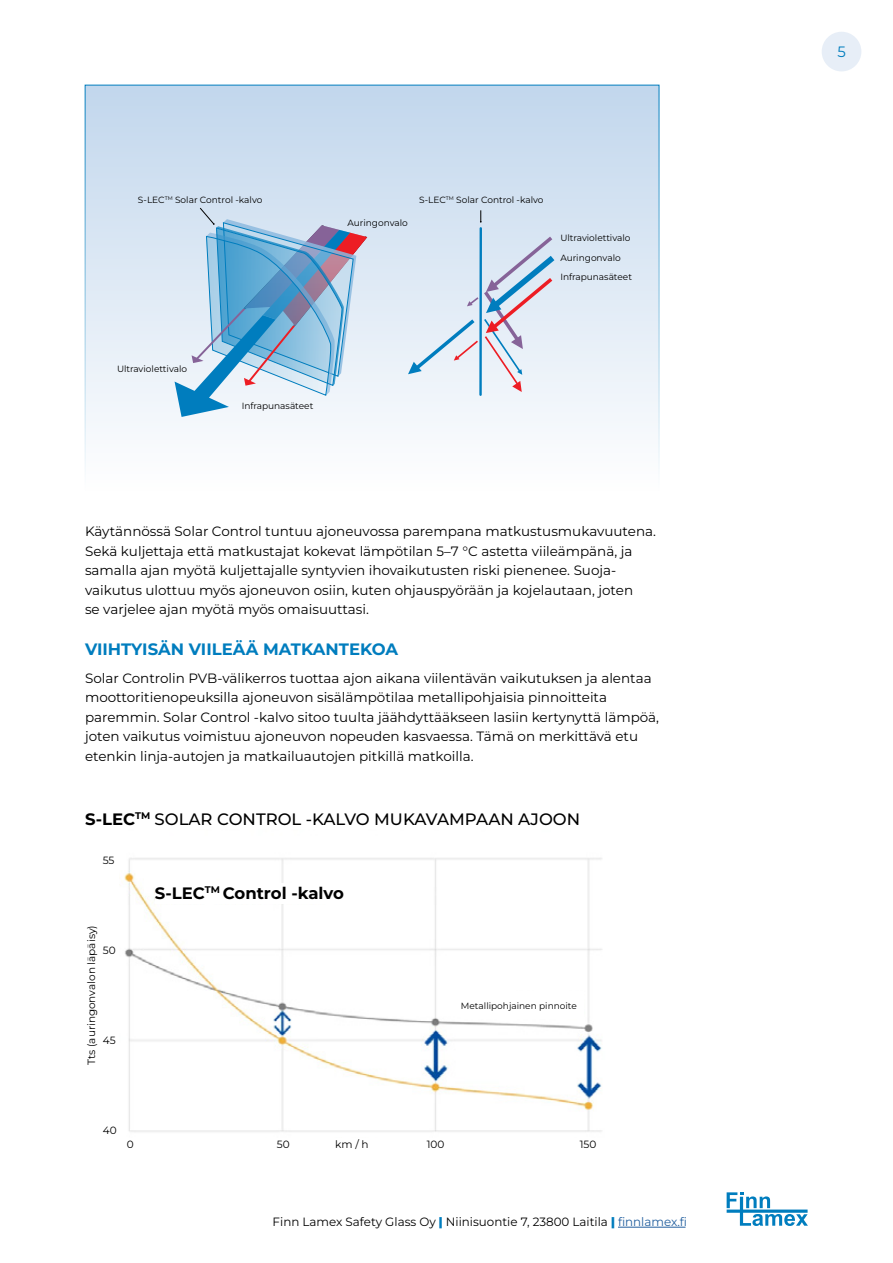
<style>
.page{position:relative;width:893px;height:1263px;background:#fff}
.page>*{position:absolute;margin:0;border:0;box-sizing:border-box;transform-origin:0 0}
.t1{font:500 16.5px "Montserrat";color:#000}
.t2{font:700 16.5px "Montserrat";color:#007dbe}
.t3{font:700 16.5px "Montserrat";color:#000}
.t4{font:15px "Montserrat";color:#007dbe}
.t5{font:13.5px/19.5px "Montserrat";color:#000}
.t6{font:12px "Montserrat";color:#000}
.t7{font:10.5px "Montserrat";color:#000}
.t8{font:9px/19.5px "Montserrat";color:#000}
.s1{font-weight:700}
.s2{font-weight:900;color:#007dbe}
.s3{color:#215e9e}
</style>
<div class="page">
<hr style="left:618px;top:1227px;width:67px;height:1px;background:#215e9e">
<svg style="left:727px;top:1192px;width:81px;height:34px"></svg>
<div style="left:822px;top:32px;width:39px;height:39px;background:#e7eef7;border-radius:50%"></div>
<img style="left:124px;top:858px;width:478px;height:274px">
<div style="left:85px;top:85px;width:574px;height:406px;background:linear-gradient(to bottom,#c1d6ed,#fefefe)"></div>
<hr style="left:479px;top:228px;width:3px;height:167px;background:#007dbe">
<svg style="left:408px;top:233px;width:153px;height:159px"></svg>
<svg style="left:480px;top:210px;width:2px;height:13px"></svg>
<svg style="left:175px;top:207px;width:197px;height:210px"></svg>
<div style="left:155px;top:883px;width:240px;height:20px;background:#fff"></div>
<div style="left:461px;top:991px;width:122px;height:28px;background:#fff"></div>
<p class="t8" style="left:138px;top:190px;width:126px">S-LEC<sup>TM</sup> Solar Control -kalvo</p>
<p class="t8" style="left:419px;top:190px;width:126px">S-LEC<sup>TM</sup> Solar Control -kalvo</p>
<p class="t8" style="left:347px;top:213px;width:62px">Auringonvalo</p>
<p class="t8" style="left:560px;top:228px;width:73px">Ultraviolettivalo<br>Auringonvalo<br>Infrapunasäteet</p>
<p class="t8" style="left:117px;top:359px;width:72px">Ultraviolettivalo</p>
<p class="t8" style="left:242px;top:395px;width:73px">Infrapunasäteet</p>
<p class="t5" style="left:85px;top:521px;width:572px">Käytännössä Solar Control tuntuu ajoneuvossa parempana matkustusmukavuutena.<br>Sekä kuljettaja että matkustajat kokevat lämpötilan 5–7 °C astetta viileämpänä, ja samalla ajan myötä kuljettajalle syntyvien ihovaikutusten riski pienenee. Suoja&shy;vaikutus ulottuu myös ajoneuvon osiin, kuten ohjauspyörään ja kojelautaan, joten<br>se varjelee ajan myötä myös omaisuuttasi.</p>
<p class="t2" style="left:85px;top:638px;width:315px">VIIHTYISÄN VIILEÄÄ MATKANTEKOA</p>
<p class="t5" style="left:85px;top:668px;width:576px">Solar Controlin PVB-välikerros tuottaa ajon aikana viilentävän vaikutuksen ja alentaa moottoritienopeuksilla ajoneuvon sisälämpötilaa metallipohjaisia pinnoitteita paremmin. Solar Control -kalvo sitoo tuulta jäähdyttääkseen lasiin kertynyttä lämpöä, joten vaikutus voimistuu ajoneuvon nopeuden kasvaessa. Tämä on merkittävä etu etenkin linja-autojen ja matkailuautojen pitkillä matkoilla.</p>
<p class="t1" style="left:85px;top:808px;width:497px"><span class="s1">S-LEC</span><sup>TM</sup> SOLAR CONTROL -KALVO MUKAVAMPAAN AJOON</p>
<p class="t7" style="left:103px;top:853px;width:13px">55</p>
<p class="t7" style="left:84px;top:1065px;width:141px;rotate:-90deg">Tts (auringonvalon läpäisy)</p>
<p class="t7" style="left:103px;top:943px;width:14px">50</p>
<p class="t7" style="left:103px;top:1033px;width:14px">45</p>
<p class="t3" style="left:155px;top:882px;width:191px">S-LEC<sup>TM</sup> Control -kalvo</p>
<p class="t8" style="left:461px;top:996px;width:117px">Metallipohjainen pinnoite</p>
<p class="t7" style="left:103px;top:1123px;width:15px">40</p>
<p class="t7" style="left:127px;top:1138px;width:8px">0</p>
<p class="t7" style="left:277px;top:1138px;width:14px">50</p>
<p class="t7" style="left:335px;top:1138px;width:35px">km / h</p>
<p class="t7" style="left:427px;top:1138px;width:19px">100</p>
<p class="t7" style="left:580px;top:1138px;width:18px">150</p>
<p class="t6" style="left:273px;top:1214px;width:416px">Finn Lamex Safety Glass Oy <span class="s2">|</span> Niinisuontie 7, 23800 Laitila <span class="s2">|</span> <span class="s3">finnlamex.fi</span></p>
<p class="t4" style="left:837px;top:42px;width:10px">5</p>
</div>
